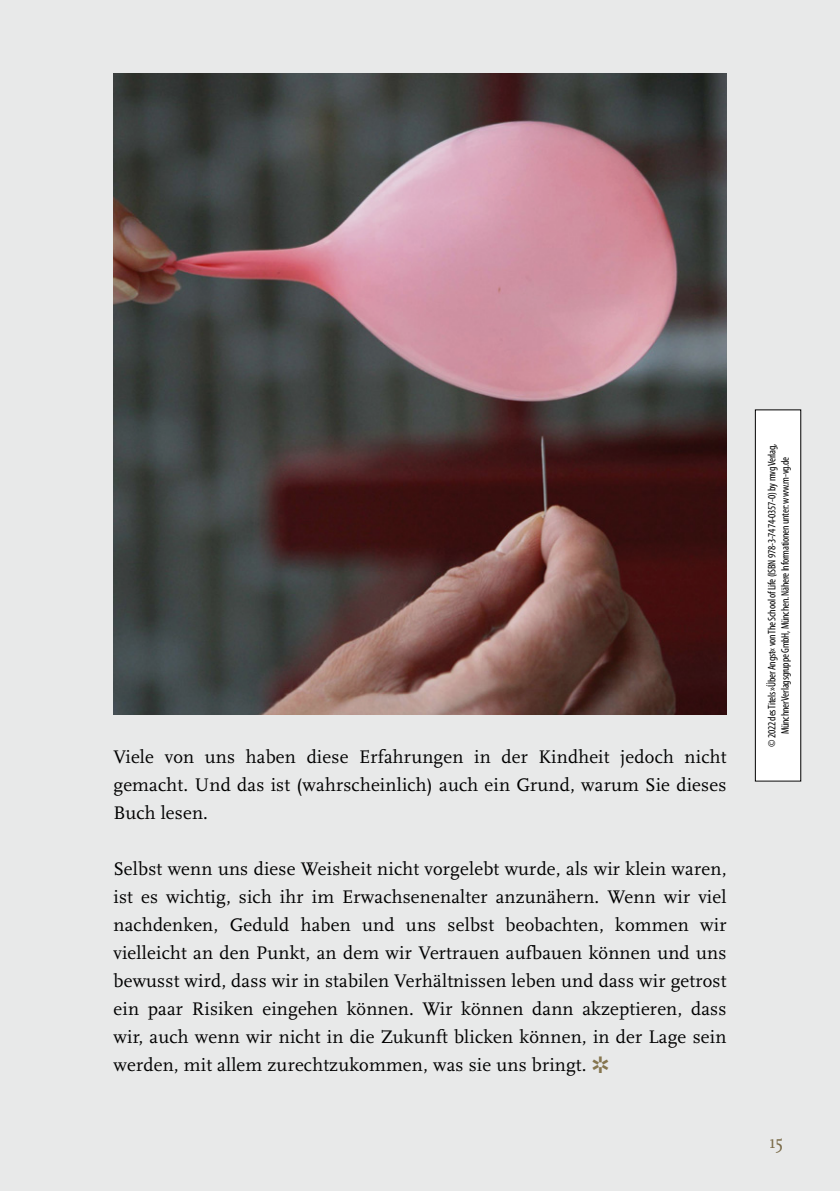
<style>
.page{position:relative;width:840px;height:1191px;background:#fff}
.page>*{position:absolute;margin:0;border:0;box-sizing:border-box;transform-origin:0 0}
.no_indent_line_space{font:19px/28px "Scala Pro";letter-spacing:.01em;color:#000;text-align:justify}
.t1{font:19px "Scala Pro";color:#85754e}
.t2{font:condensed 11px/13.2px "Myriad Pro";letter-spacing:-.02em;color:#000;text-align:center}
.s1{color:#85754e}
</style>
<div class="page">
<div style="left:0;top:0;width:839px;height:1191px;background:#e8e9e9"></div>
<img style="left:113px;top:74px;width:613px;height:640px">
<div style="left:755px;top:410px;width:45px;height:371px;background:#fff"></div>
<div style="left:754px;top:409px;width:46px;height:372px;border:1px solid #000"></div>
<p class="no_indent_line_space" style="left:113px;top:742px;width:614px">Viele von uns haben diese Erfahrungen in der Kindheit jedoch nicht gemacht. Und das ist (wahrscheinlich) auch ein Grund, warum Sie dieses Buch lesen.</p>
<p class="no_indent_line_space" style="left:113px;top:854px;width:614px">Selbst wenn uns diese Weisheit nicht vorgelebt wurde, als wir klein waren, ist es wichtig, sich ihr im Erwachsenenalter anzunähern. Wenn wir viel nachdenken, Geduld haben und uns selbst beobachten, kommen wir vielleicht an den Punkt, an dem wir Vertrauen aufbauen können und uns bewusst wird, dass wir in stabilen Verhältnissen leben und dass wir getrost ein paar Risiken eingehen können. Wir können dann akzeptieren, dass wir, auch wenn wir nicht in die Zukunft blicken können, in der Lage sein werden, mit allem zurechtzukommen, was sie uns bringt. <span class="s1">✲</span></p>
<p class="t2" style="left:764px;top:747px;width:304px;rotate:-90deg">© 2022 des Titels »Über Angst« von The School of Life (ISBN 978-3-7474-0357-0) by mvg Verlag,<br>Münchner Verlagsgruppe GmbH, München. Nähere Informationen unter: www.m-vg.de</p>
<p class="t1" style="left:769px;top:1130px;width:15px">15</p>
</div>
